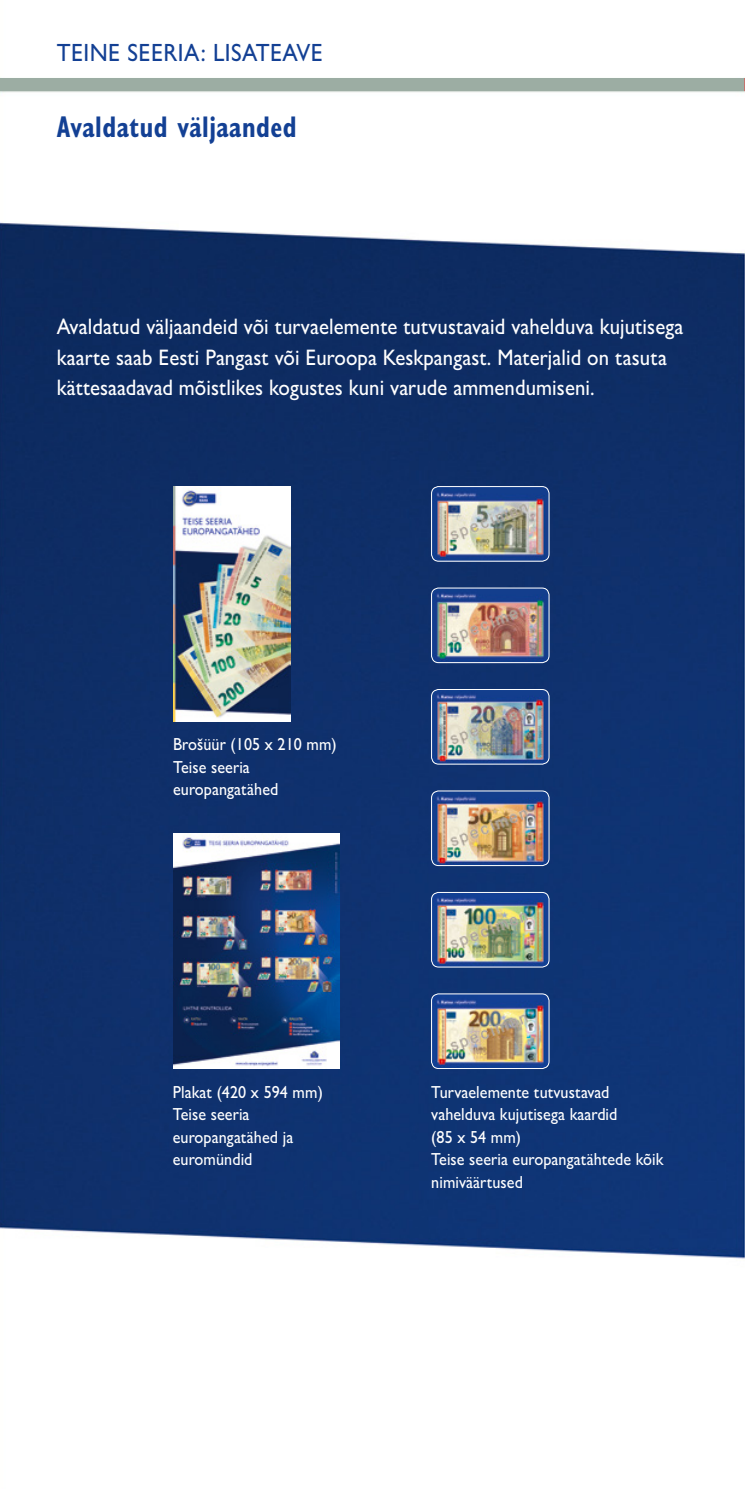
<style>
.page{position:relative;width:745px;height:1489px;background:#fff}
.page>*{position:absolute;margin:0;border:0;box-sizing:border-box;transform-origin:0 0}
.t1{font:700 condensed 30px "Gill Sans MT Pro";letter-spacing:.02em;color:#134094;scale:.85 1}
.t2{font:500 25px "Gill Sans MT Pro";letter-spacing:.02em;color:#134094;scale:.92 1}
.t3{font:500 22.5px/30.2px "Gill Sans MT Pro";letter-spacing:.005em;color:#fff;scale:.92 1}
.t4{font:500 17.5px/22.5px "Gill Sans MT Pro";letter-spacing:.005em;color:#fff;scale:.92 1}
</style>
<div class="page">
<img style="left:0;top:77px;width:744px;height:1182px">
<div style="left:0;top:79px;width:744px;height:12px;background:#9cada3"></div>
<img style="left:431px;top:486px;width:117px;height:75px">
<div style="left:431px;top:486px;width:118px;height:75px;border:1px solid #fff;border-radius:7px"></div>
<img style="left:431px;top:689px;width:117px;height:75px">
<div style="left:431px;top:689px;width:118px;height:75px;border:1px solid #fff;border-radius:7px"></div>
<img style="left:431px;top:892px;width:117px;height:75px">
<div style="left:431px;top:892px;width:118px;height:75px;border:1px solid #fff;border-radius:7px"></div>
<img style="left:431px;top:588px;width:117px;height:74px">
<div style="left:431px;top:587px;width:118px;height:76px;border:1px solid #fff;border-radius:7px"></div>
<img style="left:431px;top:791px;width:117px;height:74px">
<div style="left:431px;top:790px;width:118px;height:75px;border:1px solid #fff;border-radius:7px"></div>
<img style="left:431px;top:993px;width:117px;height:75px">
<div style="left:431px;top:993px;width:118px;height:75px;border:1px solid #fff;border-radius:7px"></div>
<img style="left:173px;top:833px;width:166px;height:235px">
<img style="left:173px;top:486px;width:117px;height:235px">
<h2 class="t2" style="left:57px;top:37px;width:290px">TEINE SEERIA: LISATEAVE</h2>
<h1 class="t1" style="left:57px;top:109px;width:283px">Avaldatud väljaanded</h1>
<p class="t3" style="left:57px;top:311px;width:682px">Avaldatud väljaandeid või turvaelemente tutvustavaid vahelduva kujutisega kaarte saab Eesti Pangast või Euroopa Keskpangast. Materjalid on tasuta kättesaadavad mõistlikes kogustes kuni varude ammendumiseni.</p>
<p class="t4" style="left:173px;top:732px;width:179px">Brošüür (105 x 210 mm)<br>Teise seeria europangatähed</p>
<p class="t4" style="left:173px;top:1080px;width:164px">Plakat (420 x 594 mm)<br>Teise seeria europangatähed ja euromündid</p>
<p class="t4" style="left:431px;top:1080px;width:254px">Turvaelemente tutvustavad vahelduva kujutisega kaardid<br>(85 x 54 mm)<br>Teise seeria europangatähtede kõik nimiväärtused</p>
</div>
